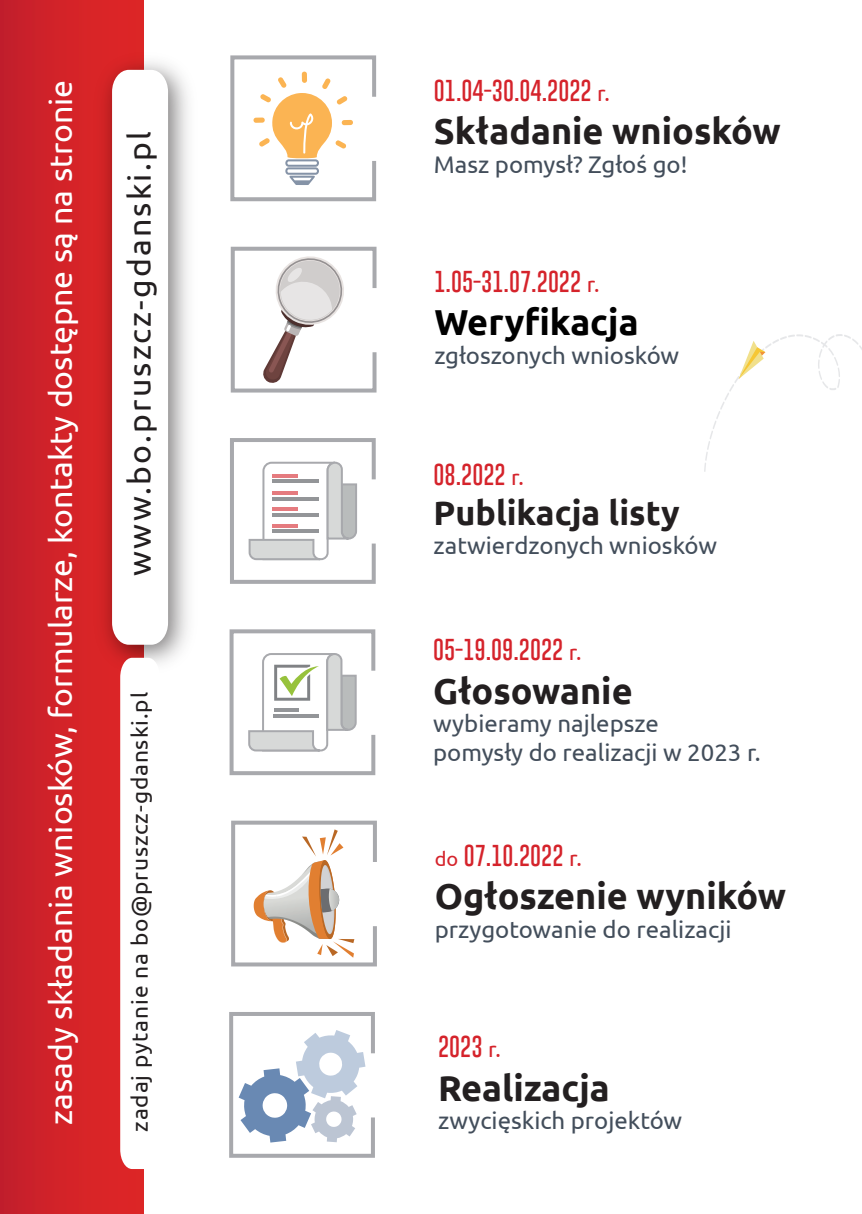
<style>
.page{position:relative;width:862px;height:1214px;background:#fff}
.page>*{position:absolute;margin:0;border:0;box-sizing:border-box;transform-origin:0 0}
.t1{font:700 36px "Ubuntu";color:#231f20}
.t2{font:700 36px "Ubuntu";color:#000}
.t3{font:700 34px "Ubuntu";color:#231f20}
.t4{font:32px "Ubuntu";color:#fff}
.t5{font:32px "Ubuntu";letter-spacing:.065em;color:#231f20}
.t6{font:24px/28.8px "Ubuntu";color:#434e5b}
.t7{font:22.6px "Ubuntu";letter-spacing:.04em;color:#231f20}
.t8{font:100 22px "Gobold";color:#d5232b}
.s1{font-family:"Ubuntu";font-weight:400}
.s2{font-family:"Ubuntu";font-weight:400;font-size:20px}
</style>
<div class="page">
<div style="left:0;top:0;width:144px;height:1213px;background:linear-gradient(to right,#c41e2b,#e12827)"></div>
<img style="left:88px;top:45px;width:100px;height:635px">
<svg style="left:112px;top:70px;width:56px;height:574px"></svg>
<svg style="left:120px;top:657px;width:40px;height:511px"></svg>
<svg style="left:230px;top:55px;width:147px;height:147px"></svg>
<svg style="left:230px;top:246px;width:147px;height:147px"></svg>
<svg style="left:229px;top:1012px;width:146px;height:146px"></svg>
<svg style="left:231px;top:820px;width:146px;height:147px"></svg>
<svg style="left:229px;top:629px;width:147px;height:147px"></svg>
<svg style="left:230px;top:438px;width:146px;height:146px"></svg>
<svg style="left:704px;top:334px;width:158px;height:138px"></svg>
<h3 class="t4" style="left:41px;top:1124px;width:1046px;rotate:-90deg">zasady składania wniosków, formularze, kontakty dostępne są na stronie</h3>
<h3 class="t5" style="left:120px;top:576px;width:446px;rotate:-90deg">www.bo.pruszcz-gdanski.pl</h3>
<p class="t7" style="left:126px;top:1131px;width:441px;rotate:-90deg">zadaj pytanie na bo@pruszcz-gdanski.pl</p>
<p class="t8" style="left:434px;top:76px;width:177px">01.04-30.04.2022 <span class="s1">r.</span></p>
<h1 class="t1" style="left:434px;top:109px;width:348px">Składanie wniosków</h1>
<p class="t6" style="left:434px;top:149px;width:255px">Masz pomysł? Zgłoś go!</p>
<p class="t8" style="left:434px;top:267px;width:167px">1.05-31.07.2022 <span class="s1">r.</span></p>
<h1 class="t2" style="left:434px;top:301px;width:206px">Weryfikacja</h1>
<p class="t6" style="left:434px;top:340px;width:246px">zgłoszonych wniosków</p>
<p class="t8" style="left:433px;top:460px;width:92px">08.2022 <span class="s1">r.</span></p>
<h2 class="t3" style="left:433px;top:492px;width:248px">Publikacja listy</h2>
<p class="t6" style="left:433px;top:530px;width:285px">zatwierdzonych wniosków</p>
<p class="t8" style="left:433px;top:635px;width:150px">05-19.09.2022 <span class="s1">r.</span></p>
<h1 class="t1" style="left:433px;top:668px;width:201px">Głosowanie</h1>
<p class="t6" style="left:433px;top:708px;width:329px">wybieramy najlepsze<br>pomysły do realizacji w 2023 r.</p>
<p class="t8" style="left:435px;top:841px;width:148px"><span class="s2">do</span> 07.10.2022 <span class="s1">r.</span></p>
<h1 class="t1" style="left:435px;top:874px;width:353px">Ogłoszenie wyników</h1>
<p class="t6" style="left:435px;top:914px;width:298px">przygotowanie do realizacji</p>
<p class="t8" style="left:438px;top:1032px;width:64px">2023 <span class="s1">r.</span></p>
<h1 class="t1" style="left:438px;top:1065px;width:173px">Realizacja</h1>
<p class="t6" style="left:438px;top:1105px;width:246px">zwycięskich projektów</p>
</div>
